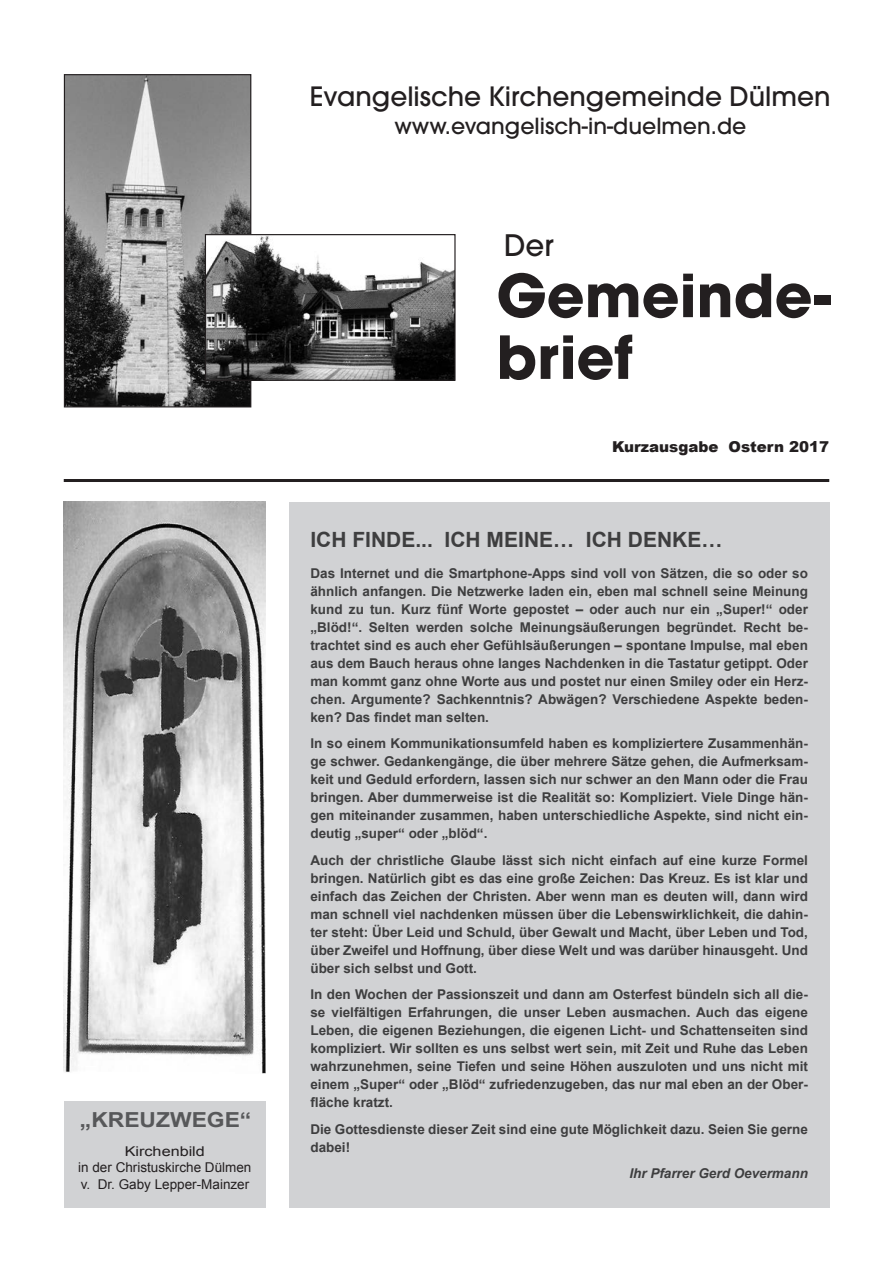
<style>
.page{position:relative;width:893px;height:1263px;background:#fff}
.page>*{position:absolute;margin:0;border:0;box-sizing:border-box;transform-origin:0 0}
.t1{font:700 58.8px/61.8px "Avant Garde";color:#231f20}
.t2{font:500 29.4px "Avant Garde";color:#231f20}
.t3{font:500 26.4px "Avant Garde";color:#231f20}
.t4{font:500 22.05px "Avant Garde";color:#231f20}
.t5{font:700 21px "Arial";color:#3e3e3f}
.t6{font:700 20.7px "Arial";color:#57585a;scale:1.1 1}
.t7{font:900 15px "Arial";color:#231f20}
.t8{font:700 13.5px/18px "Arial";color:#3e3e3f;text-align:justify}
.t9{font:13.5px/16.2px "Arial";color:#231f20;text-align:center;scale:1.2 1}
.t10{font:italic 700 13.5px "Arial";color:#3e3e3f}
</style>
<div class="page">
<hr style="left:64px;top:479px;width:765px;height:3px;background:#231f20">
<div style="left:289px;top:502px;width:540px;height:706px;background:#d1d2d4"></div>
<img style="left:64px;top:502px;width:202px;height:572px">
<div style="left:64px;top:1101px;width:202px;height:107px;background:#d1d2d4"></div>
<img style="left:66px;top:76px;width:183px;height:329px">
<div style="left:64px;top:74px;width:187px;height:333px;border:1px solid #231f20"></div>
<img style="left:207px;top:236px;width:247px;height:143px">
<div style="left:205px;top:234px;width:251px;height:147px;border:1px solid #231f20"></div>
<h3 class="t6" style="left:80px;top:1106px;width:157px">„KREUZWEGE“</h3>
<p class="t9" style="left:78px;top:1143px;width:146px">Kirchenbild<br>in der Christuskirche Dülmen v. Dr. Gaby Lepper-Mainzer</p>
<h3 class="t3" style="left:310px;top:80px;width:522px">Evangelische Kirchengemeinde Dülmen</h3>
<h3 class="t4" style="left:394px;top:112px;width:353px">www.evangelisch-in-duelmen.de</h3>
<h2 class="t2" style="left:504px;top:227px;width:51px">Der</h2>
<h1 class="t1" style="left:496px;top:264px;width:336px">Gemeinde&shy;brief</h1>
<p class="t7" style="left:612px;top:436px;width:219px">Kurzausgabe Ostern 2017</p>
<h3 class="t5" style="left:310px;top:526px;width:413px">ICH FINDE... ICH MEINE… ICH DENKE…</h3>
<p class="t8" style="left:310px;top:564px;width:499px">Das Internet und die Smartphone-Apps sind voll von Sätzen, die so oder so ähnlich anfangen. Die Netzwerke laden ein, eben mal schnell seine Meinung kund zu tun. Kurz fünf Worte gepostet – oder auch nur ein „Super!“ oder „Blöd!“. Selten werden solche Meinungsäußerungen begründet. Recht be&shy;trachtet sind es auch eher Gefühlsäußerungen – spontane Impulse, mal eben aus dem Bauch heraus ohne langes Nachdenken in die Tastatur getippt. Oder man kommt ganz ohne Worte aus und postet nur einen Smiley oder ein Herz&shy;chen. Argumente? Sachkenntnis? Abwägen? Verschiedene Aspekte beden&shy;ken? Das findet man selten.</p>
<p class="t8" style="left:310px;top:735px;width:499px">In so einem Kommunikationsumfeld haben es kompliziertere Zusammenhän&shy;ge schwer. Gedankengänge, die über mehrere Sätze gehen, die Aufmerksam&shy;keit und Geduld erfordern, lassen sich nur schwer an den Mann oder die Frau bringen. Aber dummerweise ist die Realität so: Kompliziert. Viele Dinge hän&shy;gen miteinander zusammen, haben unterschiedliche Aspekte, sind nicht ein&shy;deutig „super“ oder „blöd“.</p>
<p class="t8" style="left:310px;top:851px;width:499px">Auch der christliche Glaube lässt sich nicht einfach auf eine kurze Formel bringen. Natürlich gibt es das eine große Zeichen: Das Kreuz. Es ist klar und einfach das Zeichen der Christen. Aber wenn man es deuten will, dann wird man schnell viel nachdenken müssen über die Lebenswirklichkeit, die dahin&shy;ter steht: Über Leid und Schuld, über Gewalt und Macht, über Leben und Tod, über Zweifel und Hoffnung, über diese Welt und was darüber hinausgeht. Und über sich selbst und Gott.</p>
<p class="t8" style="left:310px;top:986px;width:499px">In den Wochen der Passionszeit und dann am Osterfest bündeln sich all die&shy;se vielfältigen Erfahrungen, die unser Leben ausmachen. Auch das eigene Leben, die eigenen Beziehungen, die eigenen Licht- und Schattenseiten sind kompliziert. Wir sollten es uns selbst wert sein, mit Zeit und Ruhe das Leben wahrzunehmen, seine Tiefen und seine Höhen auszuloten und uns nicht mit einem „Super“ oder „Blöd“ zufriedenzugeben, das nur mal eben an der Ober&shy;fläche kratzt.</p>
<p class="t8" style="left:310px;top:1120px;width:499px">Die Gottesdienste dieser Zeit sind eine gute Möglichkeit dazu. Seien Sie gerne dabei!</p>
<p class="t10" style="left:629px;top:1165px;width:180px">Ihr Pfarrer Gerd Oevermann</p>
</div>
